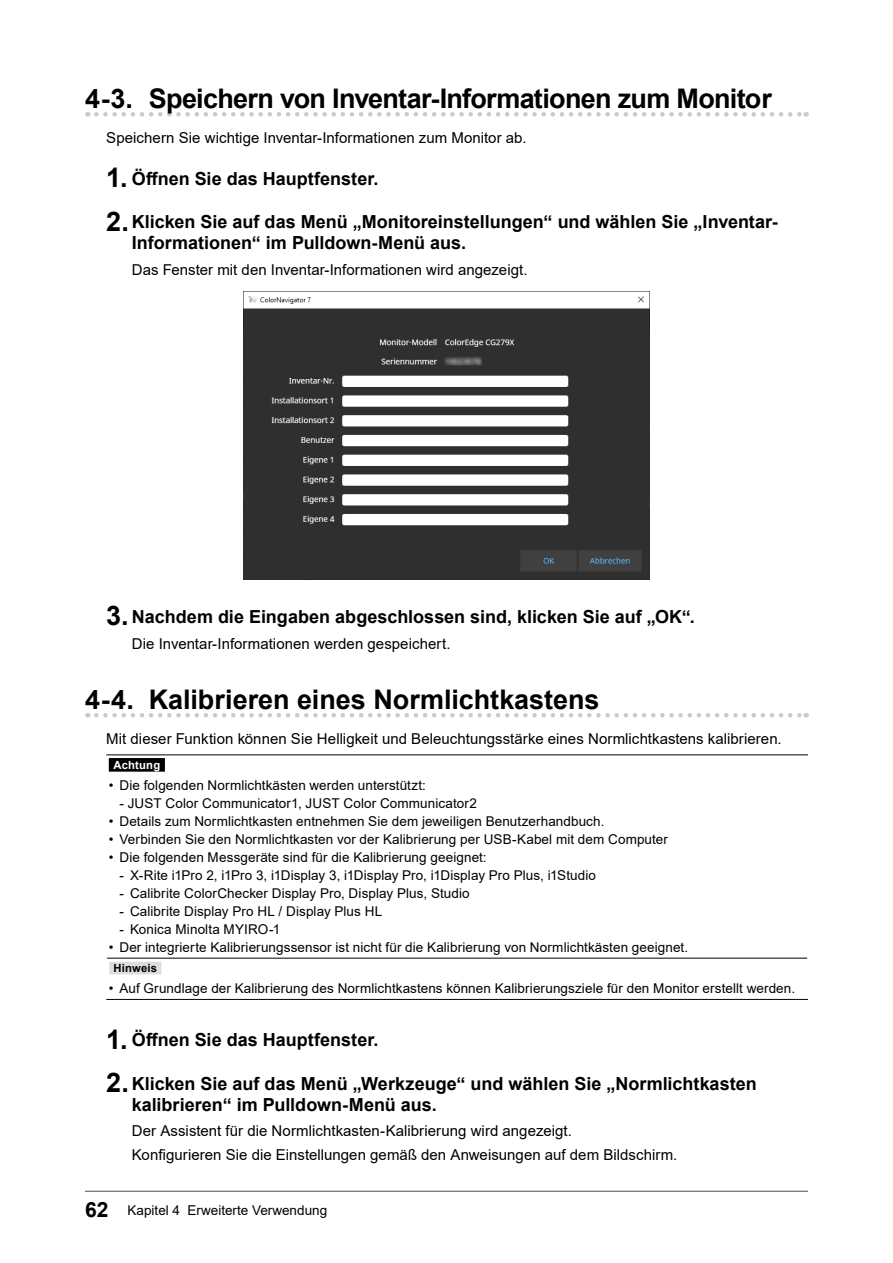
<style>
.page{position:relative;width:893px;height:1263px;background:#fff}
.page>*{position:absolute;margin:0;border:0;box-sizing:border-box;transform-origin:0 0}
.t1{font:700 27px "Arial";letter-spacing:-.02em;color:#000}
.t2{font:700 18px/21px "Arial";color:#000}
.t3{font:15px/24px "Arial";letter-spacing:.005em;color:#000}
.t4{font:13.5px "Arial";letter-spacing:.005em;color:#000}
.t5{font:700 11.25px "Arial";letter-spacing:.02em;color:#fff}
.t6{font:700 11.25px "Arial";letter-spacing:.015em;color:#000}
.s1{font-size:27px}
.s2{font-weight:700;font-size:21px}
</style>
<div class="page">
<hr style="left:85px;top:1191px;width:723px;height:1px;background:#595757">
<svg style="left:96px;top:112px;width:711px;height:5px"></svg>
<svg style="left:96px;top:713px;width:711px;height:4px"></svg>
<img style="left:243px;top:292px;width:407px;height:288px">
<hr style="left:106px;top:754px;width:702px;height:1px;background:#000">
<hr style="left:107px;top:958px;width:700px;height:1px;background:#000">
<hr style="left:106px;top:999px;width:702px;height:1px;background:#000">
<div style="left:109px;top:758px;width:56px;height:14px;background:#000"></div>
<div style="left:109px;top:962px;width:52px;height:12px;background:#dcdddd"></div>
<h1 class="t1" style="left:85px;top:80px;width:688px">4-3. Speichern von Inventar-Informationen zum Monitor</h1>
<p class="t3" style="left:106px;top:126px;width:422px">Speichern Sie wichtige Inventar-Informationen zum Monitor ab.</p>
<h2 class="t2" style="left:106px;top:168px;width:274px"><span class="s1">1.</span> Öffnen Sie das Hauptfenster.</h2>
<h2 class="t2" style="left:132px;top:211px;width:648px;text-indent:-26px"><span class="s1">2.</span> Klicken Sie auf das Menü „Monitoreinstellungen“ und wählen Sie „Inventar-<br>Informationen“ im Pulldown-Menü aus.</h2>
<p class="t3" style="left:132px;top:258px;width:397px">Das Fenster mit den Inventar-Informationen wird angezeigt.</p>
<h2 class="t2" style="left:106px;top:606px;width:590px"><span class="s1">3.</span> Nachdem die Eingaben abgeschlossen sind, klicken Sie auf „OK“.</h2>
<p class="t3" style="left:132px;top:631px;width:320px">Die Inventar-Informationen werden gespeichert.</p>
<h1 class="t1" style="left:85px;top:681px;width:516px">4-4. Kalibrieren eines Normlichtkastens</h1>
<p class="t3" style="left:106px;top:726px;width:677px">Mit dieser Funktion können Sie Helligkeit und Beleuchtungsstärke eines Normlichtkastens kalibrieren.</p>
<p class="t5" style="left:113px;top:757px;width:48px">Achtung</p>
<p class="t4" style="left:109px;top:776px;width:319px">• Die folgenden Normlichtkästen werden unterstützt:</p>
<p class="t4" style="left:119px;top:794px;width:359px">- JUST Color Communicator1, JUST Color Communicator2</p>
<p class="t4" style="left:109px;top:812px;width:497px">• Details zum Normlichtkasten entnehmen Sie dem jeweiligen Benutzerhandbuch.</p>
<p class="t4" style="left:109px;top:830px;width:561px">• Verbinden Sie den Normlichtkasten vor der Kalibrierung per USB-Kabel mit dem Computer</p>
<p class="t4" style="left:109px;top:848px;width:379px">• Die folgenden Messgeräte sind für die Kalibrierung geeignet:</p>
<p class="t4" style="left:119px;top:866px;width:478px">- X-Rite i1Pro 2, i1Pro 3, i1Display 3, i1Display Pro, i1Display Pro Plus, i1Studio</p>
<p class="t4" style="left:119px;top:884px;width:352px">- Calibrite ColorChecker Display Pro, Display Plus, Studio</p>
<p class="t4" style="left:119px;top:902px;width:264px">- Calibrite Display Pro HL / Display Plus HL</p>
<p class="t4" style="left:119px;top:920px;width:162px">- Konica Minolta MYIRO-1</p>
<p class="t4" style="left:109px;top:938px;width:581px">• Der integrierte Kalibrierungssensor ist nicht für die Kalibrierung von Normlichtkästen geeignet.</p>
<p class="t6" style="left:113px;top:960px;width:45px">Hinweis</p>
<p class="t4" style="left:109px;top:979px;width:688px">• Auf Grundlage der Kalibrierung des Normlichtkastens können Kalibrierungsziele für den Monitor erstellt werden.</p>
<h2 class="t2" style="left:106px;top:1029px;width:274px"><span class="s1">1.</span> Öffnen Sie das Hauptfenster.</h2>
<h2 class="t2" style="left:132px;top:1073px;width:626px;text-indent:-26px"><span class="s1">2.</span> Klicken Sie auf das Menü „Werkzeuge“ und wählen Sie „Normlichtkasten kalibrieren“ im Pulldown-Menü aus.</h2>
<p class="t3" style="left:132px;top:1119px;width:547px">Der Assistent für die Normlichtkasten-Kalibrierung wird angezeigt.<br>Konfigurieren Sie die Einstellungen gemäß den Anweisungen auf dem Bildschirm.</p>
<p class="t4" style="left:85px;top:1201px;width:244px"><span class="s2">62</span> Kapitel 4 Erweiterte Verwendung</p>
</div>
